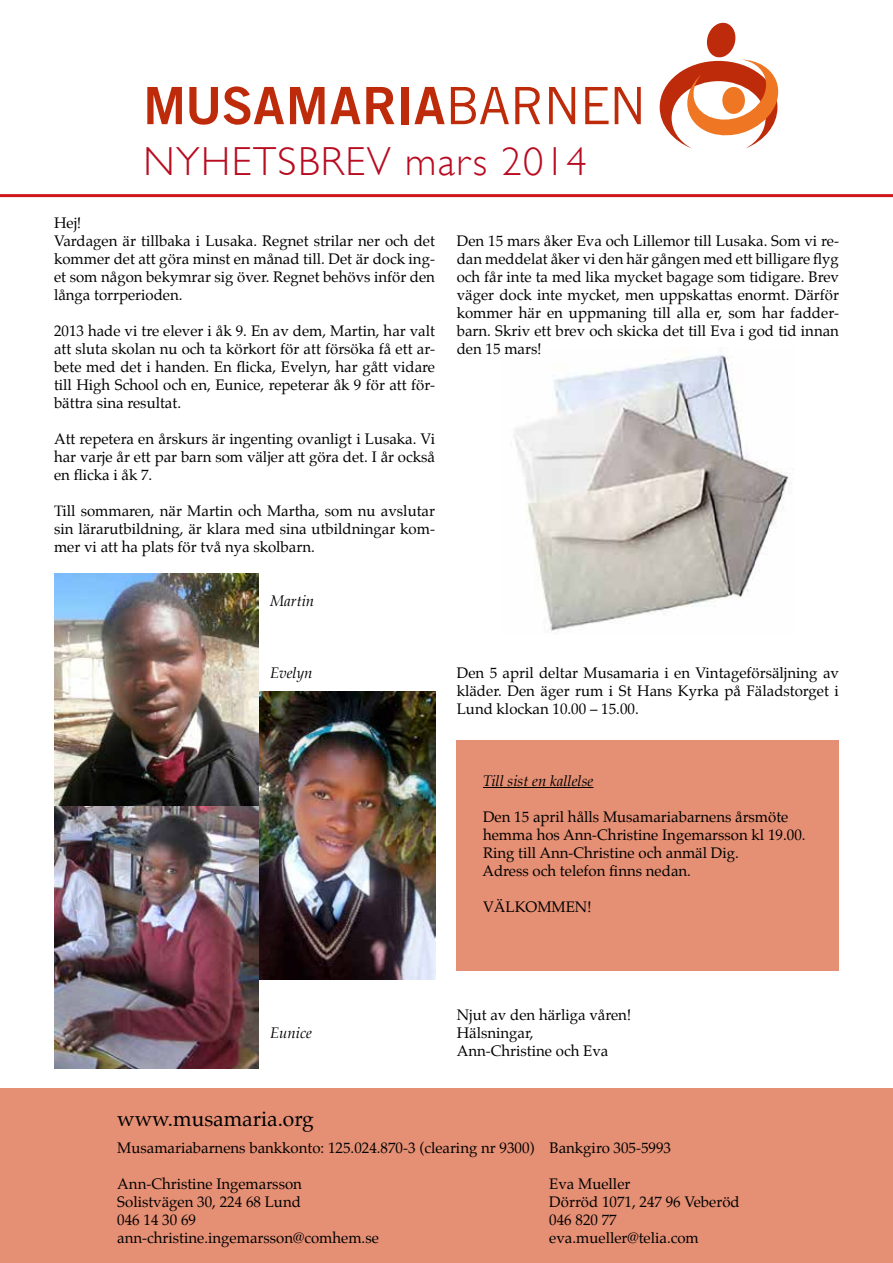
<style>
.page{position:relative;width:893px;height:1263px;background:#fff}
.page>*{position:absolute;margin:0;border:0;box-sizing:border-box;transform-origin:0 0}
.t1{font:300 40.5px "Gill Sans";letter-spacing:.035em;color:#b80c21}
.t2{font:21px "Palatino";color:#000}
.t3{font:15px/18px "Palatino";color:#000;text-align:justify}
.t4{font:italic 15px "Palatino";color:#000}
</style>
<div class="page">
<div style="left:457px;top:740px;width:382px;height:231px;background:#e58f74"></div>
<img style="left:514px;top:355px;width:280px;height:277px">
<hr style="left:483px;top:787px;width:110px;height:1px;background:#000">
<hr style="left:0;top:194px;width:893px;height:3px;background:#cd171a">
<svg style="left:147px;top:87px;width:35px;height:37px"></svg>
<svg style="left:189px;top:87px;width:29px;height:38px"></svg>
<svg style="left:224px;top:86px;width:60px;height:39px"></svg>
<svg style="left:290px;top:87px;width:104px;height:37px"></svg>
<div style="left:402px;top:87px;width:7px;height:37px;background:#bd2b0b"></div>
<svg style="left:414px;top:87px;width:31px;height:37px"></svg>
<svg style="left:451px;top:87px;width:58px;height:37px"></svg>
<svg style="left:515px;top:87px;width:25px;height:37px"></svg>
<svg style="left:549px;top:87px;width:26px;height:37px"></svg>
<svg style="left:585px;top:87px;width:24px;height:37px"></svg>
<svg style="left:615px;top:87px;width:26px;height:37px"></svg>
<svg style="left:660px;top:23px;width:118px;height:126px"></svg>
<div style="left:722px;top:87px;width:23px;height:27px;background:#ef7723;border-radius:50%"></div>
<div style="left:0;top:1089px;width:893px;height:174px;background:#e58f74"></div>
<img style="left:258px;top:691px;width:178px;height:288px">
<img style="left:54px;top:574px;width:204px;height:233px">
<img style="left:54px;top:807px;width:204px;height:262px">
<h1 class="t1" style="left:144px;top:130px;width:445px">NYHETSBREV mars 2014</h1>
<p class="t3" style="left:54px;top:214px;width:383px;text-align:left">Hej!<br>Vardagen är tillbaka i Lusaka. Regnet strilar ner och det kommer det att göra minst en månad till. Det är dock ing&shy;et som någon bekymrar sig över. Regnet behövs inför den långa torrperioden.</p>
<p class="t3" style="left:54px;top:322px;width:383px">2013 hade vi tre elever i åk 9. En av dem, Martin, har valt att sluta skolan nu och ta körkort för att försöka få ett ar&shy;bete med det i handen. En flicka, Evelyn, har gått vidare till High School och en, Eunice, repeterar åk 9 för att för&shy;bättra sina resultat.</p>
<p class="t3" style="left:54px;top:430px;width:383px">Att repetera en årskurs är ingenting ovanligt i Lusaka. Vi har varje år ett par barn som väljer att göra det. I år också en flicka i åk 7.</p>
<p class="t3" style="left:54px;top:502px;width:383px">Till sommaren, när Martin och Martha, som nu avslutar sin lärarutbildning, är klara med sina utbildningar kom&shy;mer vi att ha plats för två nya skolbarn.</p>
<p class="t4" style="left:270px;top:588px;width:46px">Martin</p>
<p class="t3" style="left:457px;top:232px;width:384px">Den 15 mars åker Eva och Lillemor till Lusaka. Som vi re&shy;dan meddelat åker vi den här gången med ett billigare flyg och får inte ta med lika mycket bagage som tidigare. Brev väger dock inte mycket, men uppskattas enormt. Därför kommer här en uppmaning till alla er, som har fadder&shy;barn. Skriv ett brev och skicka det till Eva i god tid innan den 15 mars!</p>
<p class="t4" style="left:270px;top:660px;width:44px">Evelyn</p>
<p class="t3" style="left:457px;top:664px;width:384px">Den 5 april deltar Musamaria i en Vintageförsäljning av kläder. Den äger rum i St Hans Kyrka på Fäladstorget i Lund klockan 10.00 – 15.00.</p>
<p class="t4" style="left:483px;top:768px;width:112px">Till sist en kallelse</p>
<p class="t3" style="left:482px;top:808px;width:325px;text-align:left">Den 15 april hålls Musamariabarnens årsmöte hemma hos Ann-Christine Ingemarsson kl 19.00.<br>Ring till Ann-Christine och anmäl Dig.<br>Adress och telefon finns nedan.</p>
<p class="t3" style="left:483px;top:898px;width:110px">VÄLKOMMEN!</p>
<p class="t4" style="left:270px;top:1020px;width:43px">Eunice</p>
<p class="t3" style="left:457px;top:1006px;width:176px;text-align:left">Njut av den härliga våren!<br>Hälsningar,<br>Ann-Christine och Eva</p>
<h2 class="t2" style="left:117px;top:1101px;width:198px">www.musamaria.org</h2>
<p class="t3" style="left:117px;top:1138px;width:555px">Musamariabarnens bankkonto: 125.024.870-3 (clearing nr 9300) Bankgiro 305-5993</p>
<p class="t3" style="left:117px;top:1174px;width:186px">Ann-Christine Ingemarsson</p>
<p class="t3" style="left:549px;top:1174px;width:83px">Eva Mueller</p>
<p class="t3" style="left:117px;top:1192px;width:185px">Solistvägen 30, 224 68 Lund</p>
<p class="t3" style="left:549px;top:1192px;width:192px">Dörröd 1071, 247 96 Veberöd</p>
<p class="t3" style="left:117px;top:1210px;width:80px">046 14 30 69</p>
<p class="t3" style="left:549px;top:1210px;width:69px">046 820 77</p>
<p class="t3" style="left:117px;top:1228px;width:263px">ann-christine.ingemarsson@comhem.se</p>
<p class="t3" style="left:549px;top:1228px;width:151px">eva.mueller@telia.com</p>
</div>
